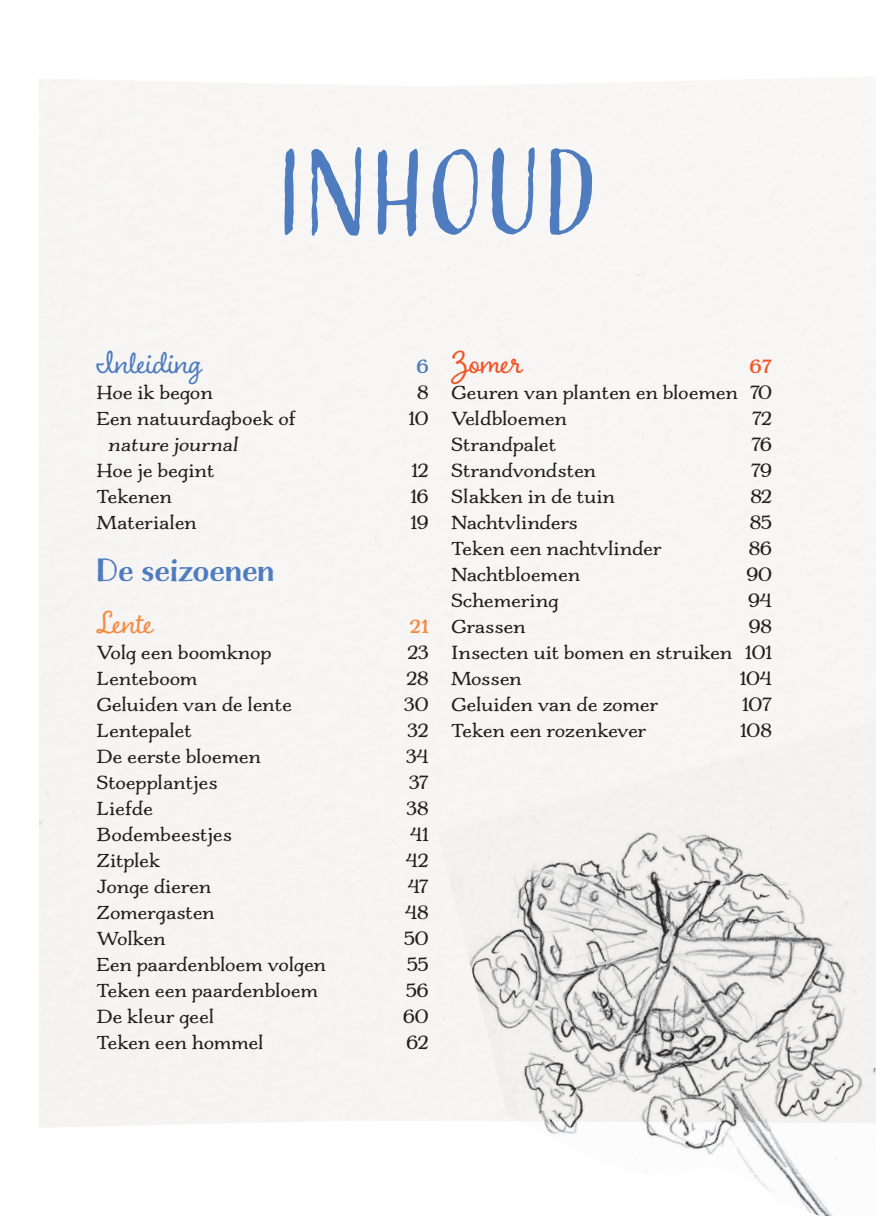
<style>
.page{position:relative;width:876px;height:1216px;background:#fff}
.page>*{position:absolute;margin:0;border:0;box-sizing:border-box;transform-origin:0 0}
.t1{font:111.6px "Adorn Condensed Sans";letter-spacing:-.01em;color:#4e7cbf}
.t2{font:34px "Charcuterie Contrast";color:#4e7cbf}
.t3{font:34px "Charcuterie Cursive";letter-spacing:-.02em;color:#4e7cbf}
.t4{font:34px "Charcuterie Cursive";letter-spacing:-.02em;color:#f58a40}
.t5{font:34px "Charcuterie Cursive";color:#f15629}
.t6{font:20px/26px "Charcuterie Serif";color:#231f20;text-align:center}
.t7{font:20px/26px "Charcuterie Serif";letter-spacing:-.02em;color:#231f20}
.t8{font:700 20px "Charcuterie Serif";color:#f58a40}
.t9{font:700 20px "Charcuterie Serif";color:#f15629}
.t10{font:700 20px "Charcuterie Serif";color:#4e7cbf}
</style>
<div class="page">
<img style="left:545px;top:1127px;width:291px;height:88px">
<div style="left:39px;top:77px;width:836px;height:1050px;background:#f6f5f4"></div>
<h1 class="t1" style="left:275px;top:122px;width:325px">INHOUD</h1>
<h2 class="t3" style="left:97px;top:341px;width:107px">Inleiding</h2>
<p class="t6" style="left:97px;top:379px;width:118px">Hoe ik begon</p>
<p class="t6" style="left:97px;top:405px;width:201px">Een natuurdagboek of</p>
<p class="t6" style="left:108px;top:431px;width:134px">nature journal</p>
<p class="t6" style="left:97px;top:457px;width:119px">Hoe je begint</p>
<p class="t7" style="left:97px;top:483px;width:77px">Tekenen</p>
<p class="t6" style="left:97px;top:509px;width:102px">Materialen</p>
<h2 class="t2" style="left:97px;top:550px;width:179px">De seizoenen</h2>
<h2 class="t4" style="left:97px;top:601px;width:58px">Lente</h2>
<p class="t6" style="left:97px;top:639px;width:231px;text-align:left">Volg een boomknop<br>Lenteboom<br>Geluiden van de lente<br>Lentepalet<br>De eerste bloemen<br>Stoepplantjes<br>Liefde<br>Bodembeestjes<br>Zitplek<br>Jonge dieren<br>Zomergasten<br>Wolken<br>Een paardenbloem volgen<br>Teken een paardenbloem<br>De kleur geel<br>Teken een hommel</p>
<p class="t10" style="left:416px;top:354px;width:13px">6</p>
<p class="t6" style="left:408px;top:379px;width:22px">8<br>10</p>
<p class="t6" style="left:410px;top:457px;width:20px;text-align:justify">12<br>16<br>19</p>
<p class="t8" style="left:409px;top:614px;width:20px">21</p>
<p class="t6" style="left:403px;top:639px;width:27px">23<br>28<br>30<br>32<br>34<br>37<br>38<br>41<br>42<br>47<br>48<br>50<br>55<br>56<br>60<br>62</p>
<h2 class="t5" style="left:451px;top:341px;width:73px">Zomer</h2>
<p class="t7" style="left:451px;top:379px;width:288px">Geuren van planten en bloemen<br>Veldbloemen<br>Strandpalet<br>Strandvondsten<br>Slakken in de tuin<br>Nachtvlinders<br>Teken een nachtvlinder<br>Nachtbloemen<br>Schemering<br>Grassen<br>Insecten uit bomen en struiken<br>Mossen<br>Geluiden van de zomer<br>Teken een rozenkever</p>
<p class="t9" style="left:749px;top:354px;width:24px">67</p>
<p class="t6" style="left:739px;top:379px;width:34px;text-align:right">70<br>72<br>76<br>79<br>82<br>85<br>86<br>90<br>94<br>98<br>101<br>104<br>107<br>108</p>
</div>
